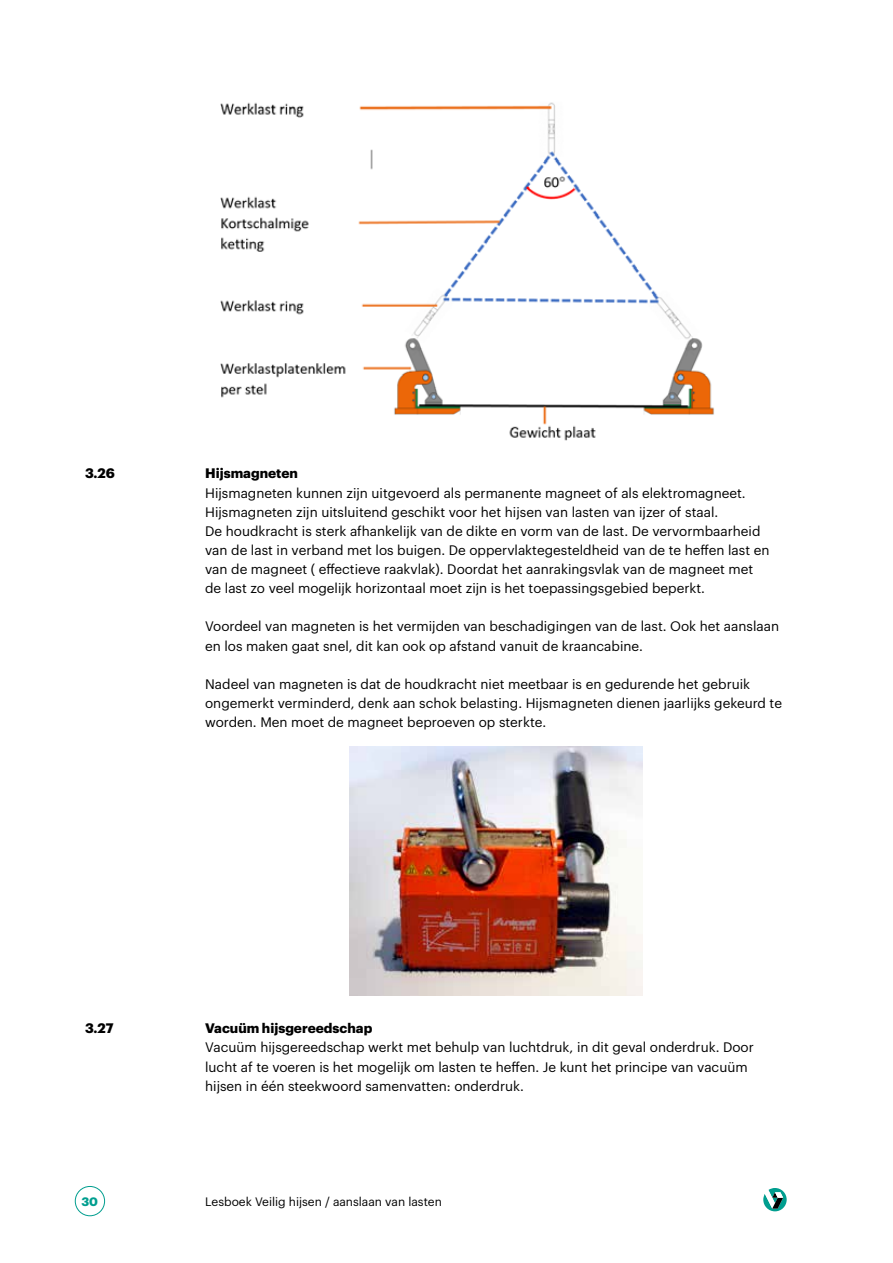
<style>
.page{position:relative;width:893px;height:1263px;background:#fff}
.page>*{position:absolute;margin:0;border:0;box-sizing:border-box;transform-origin:0 0}
.t1{font:13.5px/19.2px "Graphik";color:#000}
.t2{font:700 13.5px "Graphik";color:#000}
.t3{font:12px "Graphik";color:#000}
.t4{font:700 12px "Graphik";color:#009e8f}
</style>
<div class="page">
<div style="left:75px;top:1186px;width:30px;height:30px;border:1px solid #009e8f;border-radius:50%"></div>
<svg style="left:763px;top:1188px;width:24px;height:23px"></svg>
<img style="left:220px;top:102px;width:494px;height:339px">
<img style="left:350px;top:746px;width:292px;height:249px">
<p class="t2" style="left:85px;top:463px;width:31px">3.26</p>
<p class="t2" style="left:205px;top:463px;width:94px">Hijsmagneten</p>
<p class="t1" style="left:205px;top:482px;width:566px">Hijsmagneten kunnen zijn uitgevoerd als permanente magneet of als elektromagneet.<br>Hijsmagneten zijn uitsluitend geschikt voor het hijsen van lasten van ijzer of staal.<br>De houdkracht is sterk afhankelijk van de dikte en vorm van de last. De vervormbaarheid van de last in verband met los buigen. De oppervlaktegesteldheid van de te heffen last en van de magneet ( effectieve raakvlak). Doordat het aanrakingsvlak van de magneet met de last zo veel mogelijk horizontaal moet zijn is het toepassingsgebied beperkt.</p>
<p class="t1" style="left:205px;top:616px;width:576px">Voordeel van magneten is het vermijden van beschadigingen van de last. Ook het aanslaan en los maken gaat snel, dit kan ook op afstand vanuit de kraancabine.</p>
<p class="t1" style="left:205px;top:673px;width:578px">Nadeel van magneten is dat de houdkracht niet meetbaar is en gedurende het gebruik ongemerkt verminderd, denk aan schok belasting. Hijsmagneten dienen jaarlijks gekeurd te worden. Men moet de magneet beproeven op sterkte.</p>
<p class="t2" style="left:85px;top:1018px;width:30px">3.27</p>
<p class="t2" style="left:205px;top:1018px;width:169px">Vacuüm hijsgereedschap</p>
<p class="t1" style="left:205px;top:1037px;width:550px">Vacuüm hijsgereedschap werkt met behulp van luchtdruk, in dit geval onderdruk. Door lucht af te voeren is het mogelijk om lasten te heffen. Je kunt het principe van vacuüm hijsen in één steekwoord samenvatten: onderdruk.</p>
<p class="t4" style="left:81px;top:1192px;width:18px">30</p>
<p class="t3" style="left:205px;top:1192px;width:238px">Lesboek Veilig hijsen / aanslaan van lasten</p>
</div>
